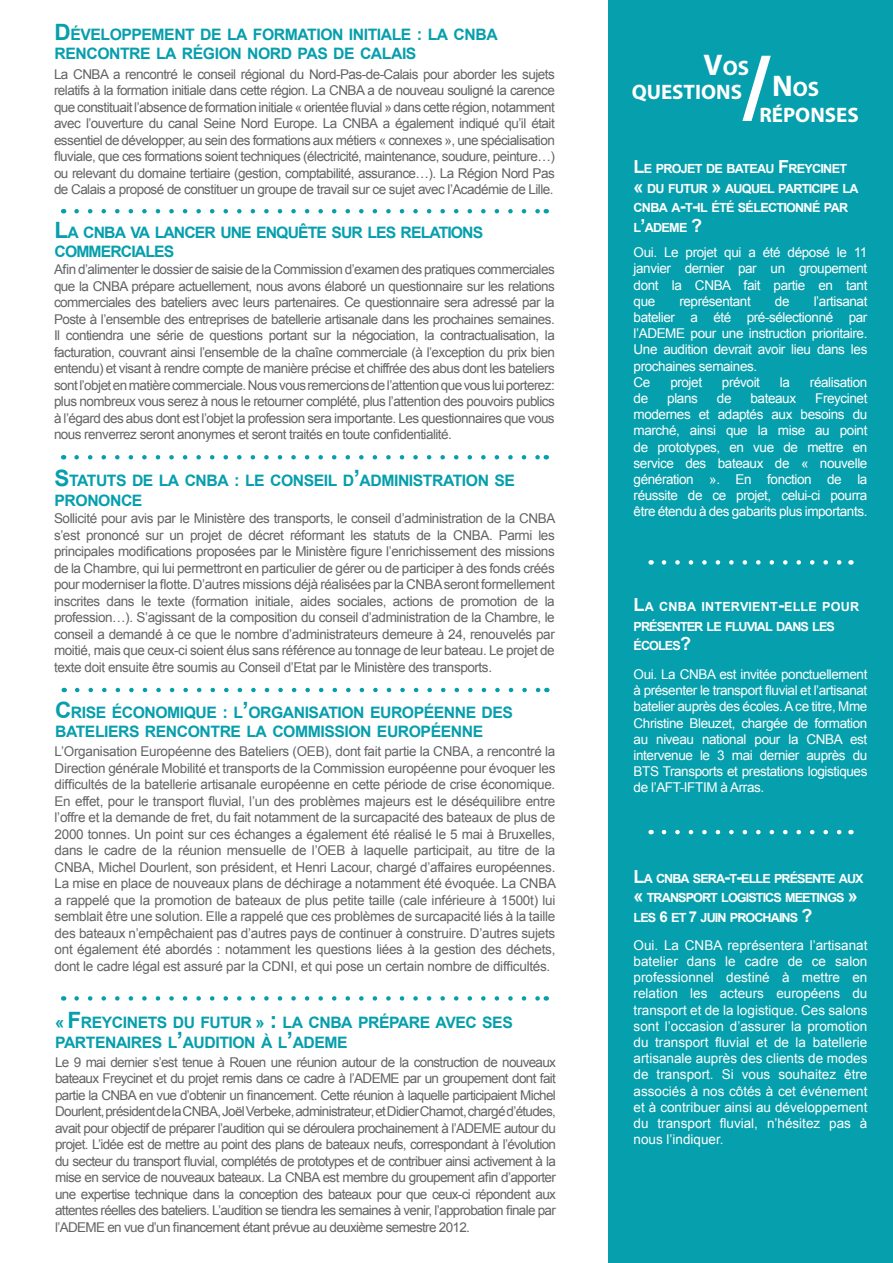
<style>
.page{position:relative;width:893px;height:1263px;background:#fff}
.page>*{position:absolute;margin:0;border:0;box-sizing:border-box;transform-origin:0 0}
.t1{font:700 90px "Myriad Pro";color:#fff}
.t2{font:700 21px/26.1px "Myriad Pro";color:#fff}
.t3{font:700 15.75px/19.5px "Arial";letter-spacing:-.03em;color:#069fad}
.t4{font:700 15.75px/19.5px "Arial";letter-spacing:-.055em;color:#069fad}
.t5{font:13.5px/16.5px "Arial";letter-spacing:-.04em;color:#636466;text-align:justify}
.t6{font:13.5px/16.2px "Arial";letter-spacing:-.03em;color:#fff;text-align:justify}
.t7{font:700 12.6px/19.5px "Arial";letter-spacing:-.07em;color:#fff}
.s1{font-size:22.5px}
.s2{font-size:16.5px}
.s3{font-size:30px}
.s4{font-size:18px}
.s5{font-size:15px}
</style>
<div class="page">
<svg style="left:77px;top:455px;width:462px;height:4px"></svg>
<div style="left:608px;top:0;width:285px;height:1263px;background:#069fad"></div>
<svg style="left:664px;top:560px;width:178px;height:5px"></svg>
<svg style="left:664px;top:830px;width:178px;height:4px"></svg>
<svg style="left:77px;top:209px;width:462px;height:4px"></svg>
<svg style="left:77px;top:688px;width:463px;height:4px"></svg>
<svg style="left:77px;top:996px;width:462px;height:5px"></svg>
<p class="t3" style="left:55px;top:25px;width:445px"><span class="s1">D</span> ÉVELOPPEMENT DE LA FORMATION INITIALE <span class="s2">:</span> LA CNBA<br>RENCONTRE LA RÉGION NORD PAS DE CALAIS</p>
<p class="t5" style="left:54px;top:66px;width:502px">La CNBA a rencontré le conseil régional du Nord-Pas-de-Calais pour aborder les sujets relatifs à la formation initiale dans cette région. La CNBA a de nouveau souligné la carence que constituait l’absence de formation initiale « orientée fluvial » dans cette région, notamment avec l’ouverture du canal Seine Nord Europe. La CNBA a également indiqué qu’il était essentiel de développer, au sein des formations aux métiers « connexes », une spécialisation fluviale, que ces formations soient techniques (électricité, maintenance, soudure, peinture…) ou relevant du domaine tertiaire (gestion, comptabilité, assurance…). La Région Nord Pas de Calais a proposé de constituer un groupe de travail sur ce sujet avec l’Académie de Lille.</p>
<p class="t4" style="left:55px;top:223px;width:430px"><span class="s1">L</span>A CNBA VA LANCER UNE ENQUÊTE SUR LES RELATIONS<br>COMMERCIALES</p>
<p class="t5" style="left:54px;top:261px;width:502px">Afin d’alimenter le dossier de saisie de la Commission d’examen des pratiques commerciales que la CNBA prépare actuellement, nous avons élaboré un questionnaire sur les relations commerciales des bateliers avec leurs partenaires. Ce questionnaire sera adressé par la Poste à l’ensemble des entreprises de batellerie artisanale dans les prochaines semaines.<br>Il contiendra une série de questions portant sur la négociation, la contractualisation, la facturation, couvrant ainsi l’ensemble de la chaîne commerciale (à l’exception du prix bien entendu) et visant à rendre compte de manière précise et chiffrée des abus dont les bateliers sont l’objet en matière commerciale. Nous vous remercions de l’attention que vous lui porterez: plus nombreux vous serez à nous le retourner complété, plus l’attention des pouvoirs publics à l’égard des abus dont est l’objet la profession sera importante. Les questionnaires que vous nous renverrez seront anonymes et seront traités en toute confidentialité.</p>
<p class="t3" style="left:55px;top:471px;width:462px"><span class="s1">S</span>TATUTS DE LA CNBA <span class="s2">:</span> LE CONSEIL D<span class="s1">’</span>ADMINISTRATION SE<br>PRONONCE</p>
<p class="t5" style="left:54px;top:511px;width:503px">Sollicité pour avis par le Ministère des transports, le conseil d’administration de la CNBA s’est prononcé sur un projet de décret réformant les statuts de la CNBA. Parmi les principales modifications proposées par le Ministère figure l’enrichissement des missions de la Chambre, qui lui permettront en particulier de gérer ou de participer à des fonds créés pour moderniser la flotte. D’autres missions déjà réalisées par la CNBA seront formellement inscrites dans le texte (formation initiale, aides sociales, actions de promotion de la profession…). S’agissant de la composition du conseil d’administration de la Chambre, le conseil a demandé à ce que le nombre d’administrateurs demeure à 24, renouvelés par moitié, mais que ceux-ci soient élus sans référence au tonnage de leur bateau. Le projet de texte doit ensuite être soumis au Conseil d’Etat par le Ministère des transports.</p>
<p class="t3" style="left:55px;top:703px;width:459px"><span class="s1">C</span>RISE ÉCONOMIQUE <span class="s2">:</span> L<span class="s1">’</span>ORGANISATION EUROPÉENNE DES<br>BATELIERS RENCONTRE LA COMMISSION EUROPÉENNE</p>
<p class="t5" style="left:55px;top:743px;width:503px">L’Organisation Européenne des Bateliers (OEB), dont fait partie la CNBA, a rencontré la Direction générale Mobilité et transports de la Commission européenne pour évoquer les difficultés de la batellerie artisanale européenne en cette période de crise économique.<br>En effet, pour le transport fluvial, l’un des problèmes majeurs est le déséquilibre entre l’offre et la demande de fret, du fait notamment de la surcapacité des bateaux de plus de 2000 tonnes. Un point sur ces échanges a également été réalisé le 5 mai à Bruxelles, dans le cadre de la réunion mensuelle de l’OEB à laquelle participait, au titre de la CNBA, Michel Dourlent, son président, et Henri Lacour, chargé d’affaires européennes.<br>La mise en place de nouveaux plans de déchirage a notamment été évoquée. La CNBA a rappelé que la promotion de bateaux de plus petite taille (cale inférieure à 1500t) lui semblait être une solution. Elle a rappelé que ces problèmes de surcapacité liés à la taille des bateaux n’empêchaient pas d’autres pays de continuer à construire. D’autres sujets ont également été abordés : notamment les questions liées à la gestion des déchets, dont le cadre légal est assuré par la CDNI, et qui pose un certain nombre de difficultés.</p>
<p class="t3" style="left:55px;top:1014px;width:459px"><span class="s2">«</span> <span class="s1">F</span>REYCINETS DU FUTUR <span class="s2">»</span> <span class="s1">:</span> LA CNBA PRÉPARE AVEC SES<br>PARTENAIRES L<span class="s1">’</span>AUDITION À L<span class="s1">’</span>ADEME</p>
<p class="t5" style="left:55px;top:1054px;width:502px">Le 9 mai dernier s’est tenue à Rouen une réunion autour de la construction de nouveaux bateaux Freycinet et du projet remis dans ce cadre à l’ADEME par un groupement dont fait partie la CNBA en vue d’obtenir un financement. Cette réunion à laquelle participaient Michel Dourlent, président de la CNBA, Joël Verbeke, administrateur, et Didier Chamot, chargé d’études, avait pour objectif de préparer l’audition qui se déroulera prochainement à l’ADEME autour du projet. L’idée est de mettre au point des plans de bateaux neufs, correspondant à l’évolution du secteur du transport fluvial, complétés de prototypes et de contribuer ainsi activement à la mise en service de nouveaux bateaux. La CNBA est membre du groupement afin d’apporter une expertise technique dans la conception des bateaux pour que ceux-ci répondent aux attentes réelles des bateliers. L’audition se tiendra les semaines à venir, l’approbation finale par l’ADEME en vue d’un financement étant prévue au deuxième semestre 2012.</p>
<h2 class="t2" style="left:632px;top:55px;width:119px;line-height:24.6px;text-indent:72px"><span class="s3">V</span>OS<br>QUESTIONS</h2>
<h1 class="t1" style="left:741px;top:28px;width:31px">/</h1>
<h2 class="t2" style="left:759px;top:75px;width:101px;text-indent:13px"><span class="s3">N</span>OS<br>RÉPONSES</h2>
<p class="t7" style="left:634px;top:159px;width:226px"><span class="s4">L</span>E PROJET DE BATEAU <span class="s4">F</span> REYCINET <span class="s4">«</span> DU FUTUR <span class="s4">»</span> AUQUEL PARTICIPE LA<br>CNBA A<span class="s4">-</span>T<span class="s4">-</span>IL ÉTÉ SÉLECTIONNÉ PAR<br>L<span class="s4">’</span>ADEME <span class="s4">?</span></p>
<p class="t6" style="left:634px;top:244px;width:235px">Oui. Le projet qui a été déposé le 11 janvier dernier par un groupement dont la CNBA fait partie en tant que</p>
<p class="t6" style="left:634px;top:293px;width:235px;text-align:left;text-indent:180px">l’artisanat batelier a été pré-sélectionné par l’ADEME pour une instruction prioritaire.<br>Une audition devrait avoir lieu dans les prochaines semaines.<br>Ce</p>
<p class="t6" style="left:679px;top:293px;width:73px">représentant</p>
<p class="t6" style="left:775px;top:293px;width:16px">de</p>
<p class="t6" style="left:670px;top:374px;width:33px">projet</p>
<p class="t6" style="left:722px;top:374px;width:40px">prévoit</p>
<p class="t6" style="left:780px;top:374px;width:12px">la</p>
<p class="t6" style="left:810px;top:374px;width:59px">réalisation</p>
<p class="t6" style="left:634px;top:390px;width:235px;text-indent:182px">Freycinet modernes et adaptés aux besoins du marché, ainsi que la mise au point de prototypes, en vue de mettre en service des bateaux de « nouvelle génération ». En fonction de la réussite de ce projet, celui-ci pourra être étendu à des gabarits plus importants.</p>
<p class="t6" style="left:634px;top:390px;width:16px">de</p>
<p class="t6" style="left:667px;top:390px;width:32px">plans</p>
<p class="t6" style="left:717px;top:390px;width:16px">de</p>
<p class="t6" style="left:750px;top:390px;width:47px">bateaux</p>
<p class="t7" style="left:634px;top:597px;width:226px"><span class="s4">L</span>A CNBA INTERVIENT<span class="s4">-</span>ELLE POUR<br>PRÉSENTER LE FLUVIAL DANS LES<br>ÉCOLES<span class="s4">?</span></p>
<p class="t6" style="left:634px;top:666px;width:235px">Oui. La CNBA est invitée ponctuellement à présenter le transport fluvial et l’artisanat batelier auprès des écoles. A ce titre, Mme Christine Bleuzet, chargée de formation au niveau national pour la CNBA est intervenue le 3 mai dernier auprès du BTS Transports et prestations logistiques de l’AFT-IFTIM à Arras.</p>
<p class="t7" style="left:634px;top:869px;width:232px"><span class="s4">L</span>A CNBA SERA<span class="s4">-</span>T<span class="s4">-</span>ELLE PRÉSENTE AUX <span class="s4">«</span> TRANSPORT LOGISTICS MEETINGS <span class="s4">»<br></span>LES <span class="s5">6</span> ET <span class="s5">7</span> JUIN PROCHAINS <span class="s4">?</span></p>
<p class="t6" style="left:634px;top:937px;width:235px">Oui. La CNBA représentera l’artisanat batelier dans le cadre de ce salon professionnel destiné à mettre en relation les acteurs européens du transport et de la logistique. Ces salons sont l’occasion d’assurer la promotion du transport fluvial et de la batellerie artisanale auprès des clients de modes de transport. Si vous souhaitez être associés à nos côtés à cet événement et à contribuer ainsi au développement du transport fluvial, n’hésitez pas à nous l’indiquer.</p>
</div>
